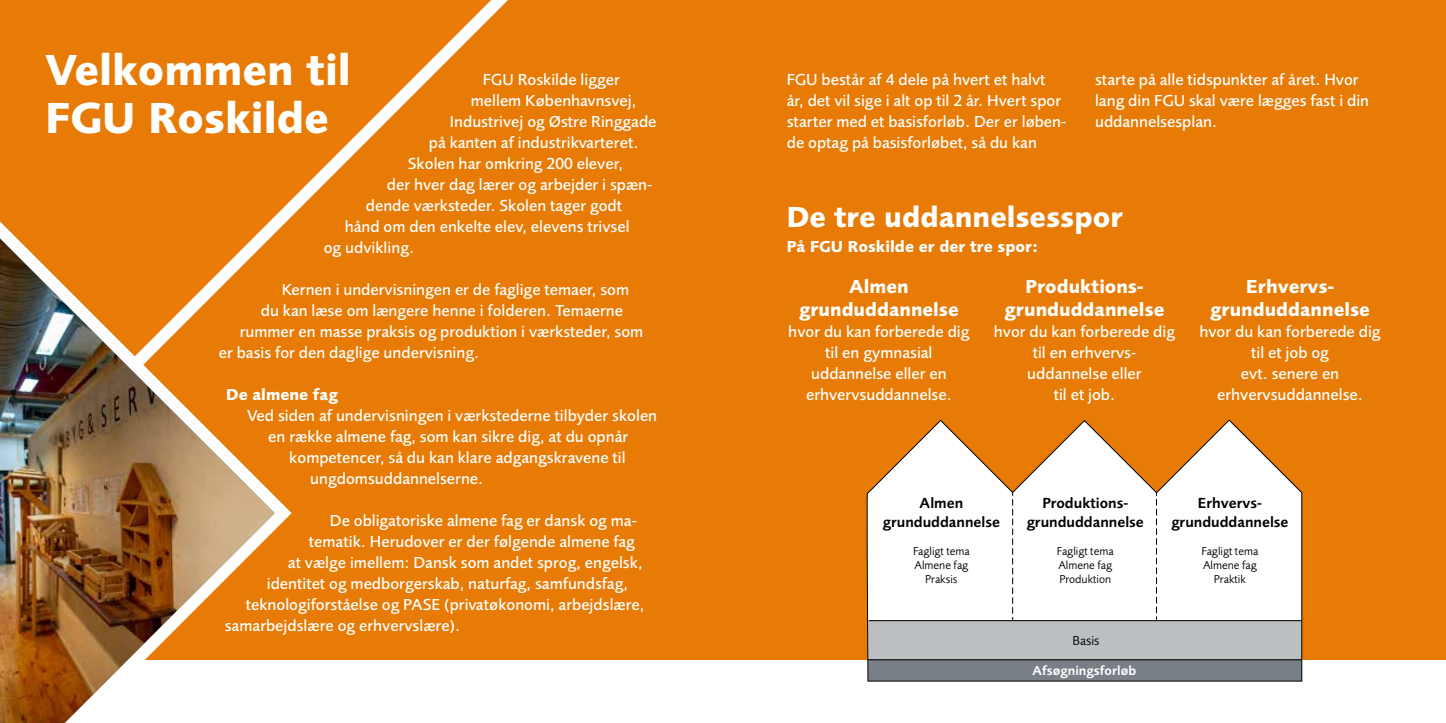
<style>
.page{position:relative;width:1446px;height:723px;background:#fff}
.page>*{position:absolute;margin:0;border:0;box-sizing:border-box;transform-origin:0 0}
.t1{font:700 45px/48px "Foundry Sans";color:#fff}
.t2{font:700 30px "Foundry Sans";color:#fff}
.t3{font:700 19.5px/22.5px "Foundry Sans";color:#fff;text-align:center}
.t4{font:500 16.5px/21px "Foundry Sans";color:#fff;text-align:center}
.t5{font:700 16.5px "Foundry Sans";color:#fff}
.t6{font:600 15.15px/18.1px "Foundry Sans";color:#000;text-align:center}
.t7{font:600 13.5px "Foundry Sans";color:#fff}
.t8{font:13.5px "Foundry Sans";color:#000}
.t9{font:11.85px/14.1px "Foundry Sans";color:#000;text-align:center}
</style>
<div class="page">
<div style="left:0;top:0;width:723px;height:659px;background:#e77b06"></div>
<div style="left:723px;top:0;width:723px;height:659px;background:#e77b06"></div>
<svg style="left:300px;top:0;width:208px;height:208px"></svg>
<img style="left:0;top:191px;width:300px;height:532px">
<svg style="left:866px;top:419px;width:436px;height:263px"></svg>
<svg style="left:1012px;top:492px;width:1px;height:128px"></svg>
<svg style="left:1156px;top:492px;width:1px;height:128px"></svg>
<hr style="left:869px;top:620px;width:433px;height:1px;background:#000">
<hr style="left:868px;top:659px;width:434px;height:1px;background:#000">
<h1 class="t1" style="left:46px;top:46px;width:307px">Velkommen til<br>FGU Roskilde</h1>
<p class="t4" style="left:483px;top:69px;width:139px">FGU Roskilde ligger</p>
<p class="t4" style="left:471px;top:90px;width:167px">mellem Københavnsvej,</p>
<p class="t4" style="left:450px;top:111px;width:208px">Industrivej og Østre Ringgade</p>
<p class="t4" style="left:429px;top:132px;width:211px">på kanten af industrikvarteret.</p>
<p class="t4" style="left:408px;top:153px;width:217px">Skolen har omkring 200 elever,</p>
<p class="t4" style="left:387px;top:174px;width:267px">der hver dag lærer og arbejder i spæn-</p>
<p class="t4" style="left:366px;top:195px;width:258px">dende værksteder. Skolen tager godt</p>
<p class="t4" style="left:345px;top:216px;width:286px">hånd om den enkelte elev, elevens trivsel</p>
<p class="t4" style="left:324px;top:237px;width:92px">og udvikling.</p>
<p class="t4" style="left:282px;top:279px;width:349px">Kernen i undervisningen er de faglige temaer, som</p>
<p class="t4" style="left:261px;top:300px;width:364px">du kan læse om længere henne i folderen. Temaerne</p>
<p class="t4" style="left:240px;top:321px;width:405px">rummer en masse praksis og produktion i værksteder, som</p>
<p class="t4" style="left:219px;top:342px;width:262px">er basis for den daglige undervisning.</p>
<p class="t5" style="left:226px;top:385px;width:113px">De almene fag</p>
<p class="t4" style="left:247px;top:405px;width:411px">Ved siden af undervisningen i værkstederne tilbyder skolen</p>
<p class="t4" style="left:268px;top:426px;width:361px">en række almene fag, som kan sikre dig, at du opnår</p>
<p class="t4" style="left:289px;top:447px;width:338px">kompetencer, så du kan klare adgangskravene til</p>
<p class="t4" style="left:310px;top:468px;width:174px">ungdomsuddannelserne.</p>
<p class="t4" style="left:330px;top:510px;width:308px">De obligatoriske almene fag er dansk og ma-</p>
<p class="t4" style="left:309px;top:531px;width:328px">tematik. Herudover er der følgende almene fag</p>
<p class="t4" style="left:288px;top:552px;width:356px">at vælge imellem: Dansk som andet sprog, engelsk,</p>
<p class="t4" style="left:267px;top:573px;width:363px">identitet og medborgerskab, naturfag, samfundsfag,</p>
<p class="t4" style="left:246px;top:594px;width:400px">teknologiforståelse og PASE (privatøkonomi, arbejdslære,</p>
<p class="t4" style="left:225px;top:615px;width:237px">samarbejdslære og erhvervslære).</p>
<p class="t4" style="left:787px;top:69px;width:281px;text-align:left">FGU består af 4 dele på hvert et halvt år, det vil sige i alt op til 2 år. Hvert spor starter med et basisforløb. Der er løben&shy;de optag på basisforløbet, så du kan</p>
<p class="t4" style="left:1095px;top:69px;width:275px;text-align:left">starte på alle tidspunkter af året. Hvor lang din FGU skal være lægges fast i din uddannelsesplan.</p>
<h2 class="t2" style="left:787px;top:199px;width:338px">De tre uddannelsesspor</h2>
<p class="t5" style="left:787px;top:237px;width:253px">På FGU Roskilde er der tre spor:</p>
<p class="t3" style="left:799px;top:275px;width:161px">Almen grunduddannelse</p>
<p class="t4" style="left:788px;top:321px;width:183px">hvor du kan forberede dig til en gymnasial uddannelse eller en erhvervsuddannelse.</p>
<p class="t3" style="left:1004px;top:275px;width:161px">Produktions&shy;grunduddannelse</p>
<p class="t4" style="left:994px;top:321px;width:183px">hvor du kan forberede dig til en erhvervs&shy;uddannelse eller<br>til et job.</p>
<p class="t3" style="left:1210px;top:275px;width:161px">Erhvervs&shy;grunduddannelse</p>
<p class="t4" style="left:1199px;top:321px;width:183px">hvor du kan forberede dig til et job og<br>evt. senere en erhvervsuddannelse.</p>
<p class="t6" style="left:883px;top:494px;width:119px">Almen grunduddannelse</p>
<p class="t9" style="left:913px;top:544px;width:58px">Fagligt tema<br>Almene fag<br>Praksis</p>
<p class="t6" style="left:1026px;top:494px;width:119px">Produktions&shy;grunduddannelse</p>
<p class="t9" style="left:1057px;top:544px;width:58px;text-align:left">Fagligt tema<br>Almene fag<br>Produktion</p>
<p class="t8" style="left:1072px;top:633px;width:29px">Basis</p>
<p class="t7" style="left:1032px;top:663px;width:105px">Afsøgningsforløb</p>
<p class="t6" style="left:1171px;top:494px;width:119px">Erhvervs&shy;grunduddannelse</p>
<p class="t9" style="left:1201px;top:544px;width:58px">Fagligt tema<br>Almene fag<br>Praktik</p>
</div>
